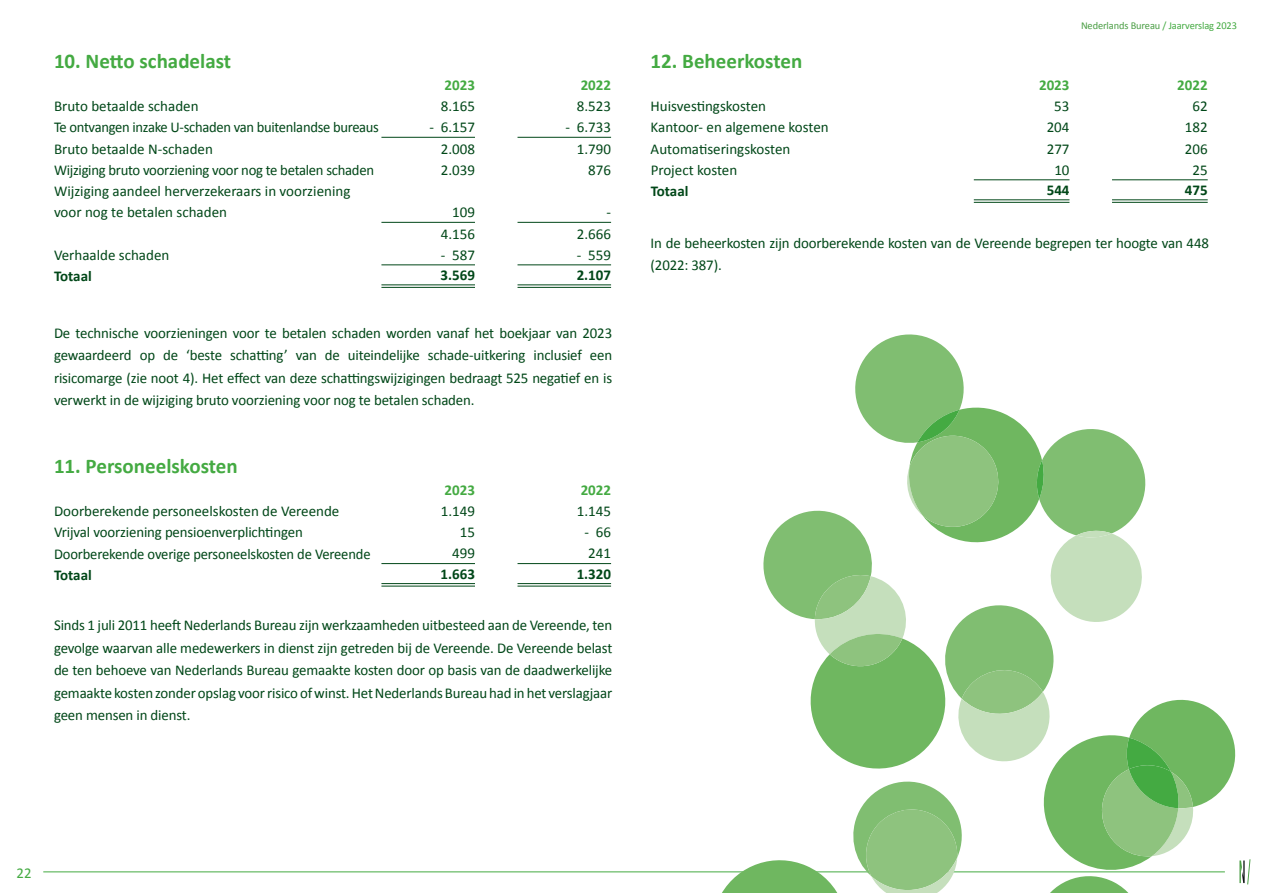
<style>
.page{position:relative;width:1263px;height:893px;background:#fff}
.page>*{position:absolute;margin:0;border:0;box-sizing:border-box;transform-origin:0 0}
.t1{font:700 21px "Calibri";color:#44aa42}
.t2{font:15px/22.5px "Calibri";letter-spacing:-.01em;color:#004718}
.t3{font:700 15px "Calibri";color:#004718}
.t4{font:700 15px "Calibri";color:#44aa42}
.t5{font:15px "Calibri";color:#44aa42}
.t6{font:10.5px "Calibri";letter-spacing:-.01em;color:#4b9e45}
.s1{color:#44aa42}
</style>
<div class="page">
<hr style="left:381px;top:137px;width:94px;height:1px;background:#004718">
<hr style="left:517px;top:137px;width:94px;height:1px;background:#004718">
<hr style="left:381px;top:265px;width:94px;height:1px;background:#004718">
<hr style="left:381px;top:285px;width:94px;height:1px;background:#004718">
<hr style="left:381px;top:287px;width:94px;height:1px;background:#004718">
<hr style="left:517px;top:265px;width:94px;height:1px;background:#004718">
<hr style="left:517px;top:285px;width:94px;height:1px;background:#004718">
<hr style="left:517px;top:287px;width:94px;height:1px;background:#004718">
<hr style="left:381px;top:222px;width:94px;height:1px;background:#004718">
<hr style="left:517px;top:222px;width:94px;height:1px;background:#004718">
<hr style="left:381px;top:563px;width:94px;height:1px;background:#004718">
<hr style="left:381px;top:583px;width:94px;height:1px;background:#004718">
<hr style="left:381px;top:586px;width:94px;height:1px;background:#004718">
<hr style="left:517px;top:563px;width:94px;height:1px;background:#004718">
<hr style="left:517px;top:583px;width:94px;height:1px;background:#004718">
<hr style="left:517px;top:586px;width:94px;height:1px;background:#004718">
<hr style="left:974px;top:180px;width:95px;height:1px;background:#004718">
<hr style="left:974px;top:200px;width:95px;height:1px;background:#004718">
<hr style="left:974px;top:202px;width:95px;height:1px;background:#004718">
<hr style="left:1112px;top:180px;width:96px;height:1px;background:#004718">
<hr style="left:1112px;top:200px;width:96px;height:1px;background:#004718">
<hr style="left:1112px;top:202px;width:96px;height:1px;background:#004718">
<hr style="left:43px;top:871px;width:1182px;height:1px;background:#44aa42">
<svg style="left:712px;top:334px;width:538px;height:559px"></svg>
<h1 class="t1" style="left:54px;top:48px;width:179px">10. Netto schadelast</h1>
<p class="t4" style="left:445px;top:75px;width:32px">2023</p>
<p class="t4" style="left:581px;top:75px;width:32px">2022</p>
<p class="t2" style="left:54px;top:94px;width:146px">Bruto betaalde schaden</p>
<p class="t2" style="left:441px;top:94px;width:36px">8.165</p>
<p class="t2" style="left:577px;top:94px;width:36px">8.523</p>
<p class="t2" style="left:54px;top:115px;width:326px">Te ontvangen inzake U-schaden van buitenlandse bureaus</p>
<p class="t2" style="left:429px;top:115px;width:47px">- 6.157</p>
<p class="t2" style="left:565px;top:115px;width:47px">- 6.733</p>
<p class="t2" style="left:54px;top:137px;width:160px">Bruto betaalde N-schaden</p>
<p class="t2" style="left:441px;top:137px;width:36px">2.008</p>
<p class="t2" style="left:577px;top:137px;width:36px">1.790</p>
<p class="t2" style="left:54px;top:158px;width:322px">Wijziging bruto voorziening voor nog te betalen schaden</p>
<p class="t2" style="left:441px;top:158px;width:36px">2.039</p>
<p class="t2" style="left:588px;top:158px;width:24px">876</p>
<p class="t2" style="left:54px;top:180px;width:298px;line-height:21.3px">Wijziging aandeel herverzekeraars in voorziening voor nog te betalen schaden</p>
<p class="t2" style="left:452px;top:200px;width:24px">109</p>
<p class="t2" style="left:606px;top:200px;width:6px">-</p>
<p class="t2" style="left:441px;top:222px;width:36px">4.156</p>
<p class="t2" style="left:577px;top:222px;width:36px">2.666</p>
<p class="t2" style="left:54px;top:243px;width:117px">Verhaalde schaden</p>
<p class="t2" style="left:441px;top:243px;width:36px">- 587</p>
<p class="t2" style="left:577px;top:243px;width:36px">- 559</p>
<p class="t3" style="left:54px;top:267px;width:39px">Totaal</p>
<p class="t3" style="left:441px;top:266px;width:36px">3.569</p>
<p class="t3" style="left:577px;top:266px;width:36px">2.107</p>
<p class="t2" style="left:54px;top:321px;width:560px;text-align:justify">De technische voorzieningen voor te betalen schaden worden vanaf het boekjaar van 2023 gewaardeerd op de ‘beste schatting’ van de uiteindelijke schade-uitkering inclusief een risicomarge (zie noot 4). Het effect van deze schattingswijzigingen bedraagt 525 negatief en is verwerkt in de wijziging bruto voorziening voor nog te betalen schaden.</p>
<h1 class="t1" style="left:54px;top:453px;width:185px">11. Personeelskosten</h1>
<p class="t4" style="left:445px;top:480px;width:32px">2023</p>
<p class="t4" style="left:581px;top:480px;width:32px">2022</p>
<p class="t2" style="left:54px;top:499px;width:287px">Doorberekende personeelskosten de Vereende</p>
<p class="t2" style="left:441px;top:499px;width:36px">1.149</p>
<p class="t2" style="left:577px;top:499px;width:36px">1.145</p>
<p class="t2" style="left:54px;top:520px;width:250px">Vrijval voorziening pensioenverplichtingen</p>
<p class="t2" style="left:460px;top:520px;width:17px">15</p>
<p class="t2" style="left:584px;top:520px;width:28px">- 66</p>
<p class="t2" style="left:54px;top:542px;width:318px">Doorberekende overige personeelskosten de Vereende</p>
<p class="t2" style="left:452px;top:541px;width:24px">499</p>
<p class="t2" style="left:588px;top:541px;width:24px">241</p>
<p class="t3" style="left:54px;top:566px;width:39px">Totaal</p>
<p class="t3" style="left:441px;top:565px;width:36px">1.663</p>
<p class="t3" style="left:577px;top:565px;width:36px">1.320</p>
<p class="t2" style="left:54px;top:613px;width:560px;text-align:justify">Sinds 1 juli 2011 heeft Nederlands Bureau zijn werkzaamheden uitbesteed aan de Vereende, ten gevolge waarvan alle medewerkers in dienst zijn getreden bij de Vereende. De Vereende belast de ten behoeve van Nederlands Bureau gemaakte kosten door op basis van de daadwerkelijke gemaakte kosten zonder opslag voor risico of winst. Het Nederlands Bureau had in het verslagjaar geen mensen in dienst.</p>
<h1 class="t1" style="left:651px;top:48px;width:153px">12. Beheerkosten</h1>
<p class="t6" style="left:1081px;top:19px;width:158px">Nederlands Bureau <span class="s1">/ Jaarverslag 2023</span></p>
<p class="t4" style="left:1039px;top:75px;width:32px">2023</p>
<p class="t4" style="left:1177px;top:75px;width:32px">2022</p>
<p class="t2" style="left:651px;top:94px;width:117px">Huisvestingskosten</p>
<p class="t2" style="left:1054px;top:94px;width:17px">53</p>
<p class="t2" style="left:1192px;top:94px;width:17px">62</p>
<p class="t2" style="left:651px;top:115px;width:180px">Kantoor- en algemene kosten</p>
<p class="t2" style="left:1047px;top:115px;width:24px">204</p>
<p class="t2" style="left:1185px;top:115px;width:24px">182</p>
<p class="t2" style="left:651px;top:137px;width:141px">Automatiseringskosten</p>
<p class="t2" style="left:1047px;top:137px;width:24px">277</p>
<p class="t2" style="left:1185px;top:137px;width:24px">206</p>
<p class="t2" style="left:651px;top:158px;width:88px">Project kosten</p>
<p class="t2" style="left:1054px;top:158px;width:17px">10</p>
<p class="t2" style="left:1192px;top:158px;width:17px">25</p>
<p class="t3" style="left:651px;top:182px;width:39px">Totaal</p>
<p class="t3" style="left:1047px;top:181px;width:24px">544</p>
<p class="t3" style="left:1185px;top:181px;width:24px">475</p>
<p class="t2" style="left:651px;top:231px;width:560px">In de beheerkosten zijn doorberekende kosten van de Vereende begrepen ter hoogte van 448 (2022: 387).</p>
<p class="t5" style="left:17px;top:863px;width:17px">22</p>
</div>
